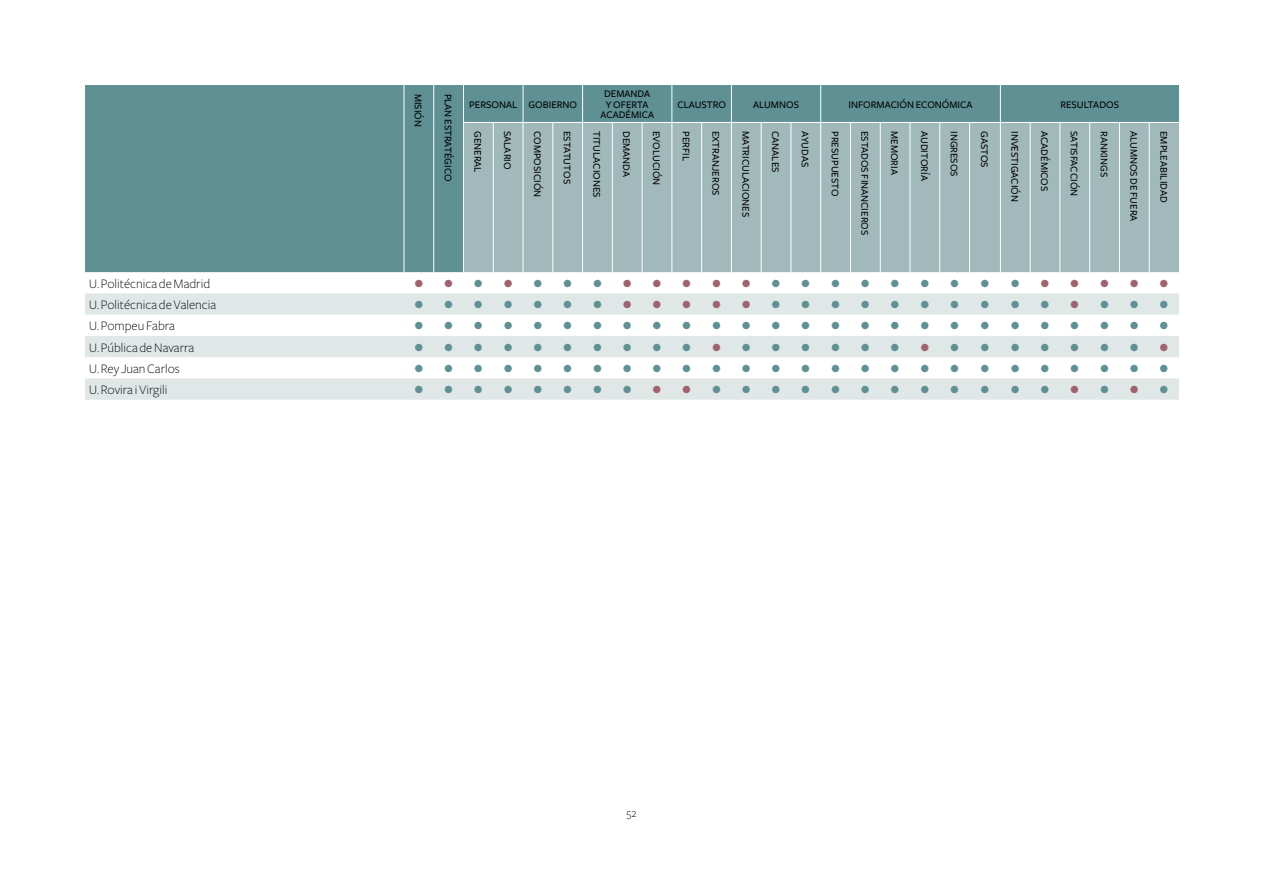
<style>
.page{position:relative;width:1263px;height:893px;background:#fff}
.page>*{position:absolute;margin:0;border:0;box-sizing:border-box;transform-origin:0 0}
.t1{font:300 19.5px "Freight Sans";color:#5f9094}
.t2{font:300 19.5px "Freight Sans";color:#9f626e}
.t3{font:300 13.5px "Freight Sans";color:#000}
.t4{font:300 12px "Freight Sans";color:#000}
.t5{font:500 10.5px/10.5px "Freight Sans";color:#000;text-align:center}
.s1{color:#5f9094}
.s2{color:#9f626e}
</style>
<div class="page">
<div style="left:85px;top:85px;width:1094px;height:187px;background:#5f9094"></div>
<div style="left:464px;top:123px;width:715px;height:149px;background:#a1b9bb"></div>
<svg style="left:85px;top:293px;width:1094px;height:107px;fill:#e0e7e7"></svg>
<hr style="left:404px;top:85px;width:1px;height:37px;background:#fff">
<hr style="left:433px;top:85px;width:1px;height:37px;background:#fff">
<hr style="left:404px;top:122px;width:1px;height:150px;background:#fff">
<hr style="left:433px;top:122px;width:1px;height:150px;background:#fff">
<hr style="left:463px;top:85px;width:1px;height:37px;background:#fff">
<hr style="left:523px;top:85px;width:1px;height:37px;background:#fff">
<hr style="left:582px;top:85px;width:1px;height:37px;background:#fff">
<hr style="left:671px;top:85px;width:1px;height:37px;background:#fff">
<hr style="left:731px;top:85px;width:1px;height:37px;background:#fff">
<hr style="left:820px;top:85px;width:1px;height:37px;background:#fff">
<hr style="left:463px;top:122px;width:30px;height:1px;background:#fff">
<hr style="left:463px;top:123px;width:1px;height:149px;background:#fff">
<hr style="left:493px;top:122px;width:30px;height:1px;background:#fff">
<hr style="left:493px;top:123px;width:1px;height:149px;background:#fff">
<hr style="left:523px;top:122px;width:30px;height:1px;background:#fff">
<hr style="left:523px;top:123px;width:1px;height:149px;background:#fff">
<hr style="left:553px;top:122px;width:30px;height:1px;background:#fff">
<hr style="left:552px;top:123px;width:1px;height:149px;background:#fff">
<svg style="left:583px;top:122px;width:29px;height:1px"></svg>
<hr style="left:582px;top:123px;width:1px;height:149px;background:#fff">
<hr style="left:612px;top:122px;width:30px;height:1px;background:#fff">
<hr style="left:612px;top:123px;width:1px;height:149px;background:#fff">
<hr style="left:642px;top:122px;width:30px;height:1px;background:#fff">
<hr style="left:642px;top:123px;width:1px;height:149px;background:#fff">
<hr style="left:672px;top:122px;width:30px;height:1px;background:#fff">
<hr style="left:671px;top:123px;width:1px;height:149px;background:#fff">
<svg style="left:702px;top:122px;width:29px;height:1px"></svg>
<hr style="left:701px;top:123px;width:1px;height:149px;background:#fff">
<hr style="left:731px;top:122px;width:30px;height:1px;background:#fff">
<hr style="left:731px;top:123px;width:1px;height:149px;background:#fff">
<hr style="left:761px;top:122px;width:30px;height:1px;background:#fff">
<hr style="left:761px;top:123px;width:1px;height:149px;background:#fff">
<hr style="left:791px;top:122px;width:30px;height:1px;background:#fff">
<hr style="left:790px;top:123px;width:1px;height:149px;background:#fff">
<svg style="left:821px;top:122px;width:29px;height:1px"></svg>
<hr style="left:820px;top:123px;width:1px;height:149px;background:#fff">
<hr style="left:850px;top:122px;width:30px;height:1px;background:#fff">
<hr style="left:850px;top:123px;width:1px;height:149px;background:#fff">
<hr style="left:880px;top:122px;width:30px;height:1px;background:#fff">
<hr style="left:880px;top:123px;width:1px;height:149px;background:#fff">
<hr style="left:910px;top:122px;width:30px;height:1px;background:#fff">
<hr style="left:910px;top:123px;width:1px;height:149px;background:#fff">
<svg style="left:940px;top:122px;width:29px;height:1px"></svg>
<hr style="left:939px;top:123px;width:1px;height:149px;background:#fff">
<hr style="left:969px;top:122px;width:31px;height:1px;background:#fff">
<hr style="left:969px;top:123px;width:1px;height:149px;background:#fff">
<hr style="left:1000px;top:122px;width:30px;height:1px;background:#fff">
<hr style="left:1000px;top:123px;width:1px;height:149px;background:#fff">
<hr style="left:1030px;top:122px;width:30px;height:1px;background:#fff">
<hr style="left:1030px;top:123px;width:1px;height:149px;background:#fff">
<hr style="left:1060px;top:122px;width:30px;height:1px;background:#fff">
<hr style="left:1059px;top:123px;width:1px;height:149px;background:#fff">
<svg style="left:1090px;top:122px;width:29px;height:1px"></svg>
<hr style="left:1089px;top:123px;width:1px;height:149px;background:#fff">
<hr style="left:1119px;top:122px;width:30px;height:1px;background:#fff">
<hr style="left:1119px;top:123px;width:1px;height:149px;background:#fff">
<hr style="left:1149px;top:122px;width:30px;height:1px;background:#fff">
<hr style="left:1149px;top:123px;width:1px;height:149px;background:#fff">
<hr style="left:1000px;top:85px;width:1px;height:37px;background:#fff">
<p class="t5" style="left:423px;top:94px;width:35px;rotate:90deg">MISIÓN</p>
<p class="t5" style="left:453px;top:94px;width:89px;rotate:90deg">PLAN ESTRATÉGICO</p>
<p class="t5" style="left:469px;top:99px;width:109px">PERSONAL GOBIERNO</p>
<p class="t5" style="left:600px;top:89px;width:55px">DEMANDA<br>Y OFERTA<br>ACADÉMICA</p>
<p class="t5" style="left:677px;top:99px;width:50px">CLAUSTRO</p>
<p class="t5" style="left:753px;top:99px;width:47px">ALUMNOS</p>
<p class="t5" style="left:848px;top:99px;width:126px">INFORMACIÓN ECONÓMICA</p>
<p class="t5" style="left:1060px;top:99px;width:60px">RESULTADOS</p>
<p class="t5" style="left:483px;top:131px;width:43px;rotate:90deg">GENERAL</p>
<p class="t5" style="left:513px;top:131px;width:40px;rotate:90deg">SALARIO</p>
<p class="t5" style="left:542px;top:131px;width:68px;rotate:90deg">COMPOSICIÓN</p>
<p class="t5" style="left:572px;top:131px;width:54px;rotate:90deg">ESTATUTOS</p>
<p class="t5" style="left:602px;top:131px;width:68px;rotate:90deg">TITULACIONES</p>
<p class="t5" style="left:632px;top:131px;width:48px;rotate:90deg">DEMANDA</p>
<p class="t5" style="left:661px;top:131px;width:56px;rotate:90deg">EVOLUCIÓN</p>
<p class="t5" style="left:691px;top:131px;width:31px;rotate:90deg">PERFIL</p>
<p class="t5" style="left:721px;top:131px;width:66px;rotate:90deg">EXTRANJEROS</p>
<p class="t5" style="left:751px;top:131px;width:88px;rotate:90deg">MATRICULACIONES</p>
<p class="t5" style="left:781px;top:131px;width:43px;rotate:90deg">CANALES</p>
<p class="t5" style="left:810px;top:131px;width:38px;rotate:90deg">AYUDAS</p>
<p class="t5" style="left:840px;top:131px;width:67px;rotate:90deg">PRESUPUESTO</p>
<p class="t5" style="left:870px;top:131px;width:106px;rotate:90deg">ESTADOS FINANCIEROS</p>
<p class="t5" style="left:900px;top:131px;width:45px;rotate:90deg">MEMORIA</p>
<p class="t5" style="left:929px;top:131px;width:51px;rotate:90deg">AUDITORÍA</p>
<p class="t5" style="left:959px;top:131px;width:47px;rotate:90deg">INGRESOS</p>
<p class="t5" style="left:989px;top:131px;width:38px;rotate:90deg">GASTOS</p>
<p class="t5" style="left:1020px;top:131px;width:72px;rotate:90deg">INVESTIGACIÓN</p>
<p class="t5" style="left:1050px;top:131px;width:62px;rotate:90deg">ACADÉMICOS</p>
<p class="t5" style="left:1079px;top:131px;width:67px;rotate:90deg">SATISFACCIÓN</p>
<p class="t5" style="left:1109px;top:131px;width:48px;rotate:90deg">RANKINGS</p>
<p class="t5" style="left:1139px;top:131px;width:92px;rotate:90deg">ALUMNOS DE FUERA</p>
<p class="t5" style="left:1169px;top:131px;width:73px;rotate:90deg">EMPLEABILIDAD</p>
<p class="t3" style="left:89px;top:276px;width:122px">U. Politécnica de Madrid</p>
<h1 class="t2" style="left:414px;top:271px;width:755px">••<span class="s1">•</span>•<span class="s1">•••</span>•••••<span class="s1">•••••••••</span>•••••</h1>
<p class="t3" style="left:89px;top:297px;width:129px">U. Politécnica de Valencia</p>
<h1 class="t1" style="left:414px;top:292px;width:755px">•••••••<span class="s2">•••••</span>••••••••••<span class="s2">•</span>•••</h1>
<p class="t3" style="left:89px;top:319px;width:87px">U. Pompeu Fabra</p>
<h1 class="t1" style="left:414px;top:314px;width:755px">••••••••••••••••••••••••••</h1>
<p class="t3" style="left:89px;top:340px;width:107px">U. Pública de Navarra</p>
<h1 class="t1" style="left:414px;top:335px;width:755px">••••••••••<span class="s2">•</span>••••••<span class="s2">•</span>•••••••<span class="s2">•</span></h1>
<p class="t3" style="left:89px;top:361px;width:92px">U. Rey Juan Carlos</p>
<h1 class="t1" style="left:414px;top:356px;width:755px">••••••••••••••••••••••••••</h1>
<p class="t3" style="left:89px;top:383px;width:79px">U. Rovira i Virgili</p>
<h1 class="t1" style="left:414px;top:377px;width:755px">••••••••<span class="s2">••</span>••••••••••••<span class="s2">•</span>•<span class="s2">•</span>•</h1>
<p class="t4" style="left:626px;top:806px;width:11px">52</p>
</div>
